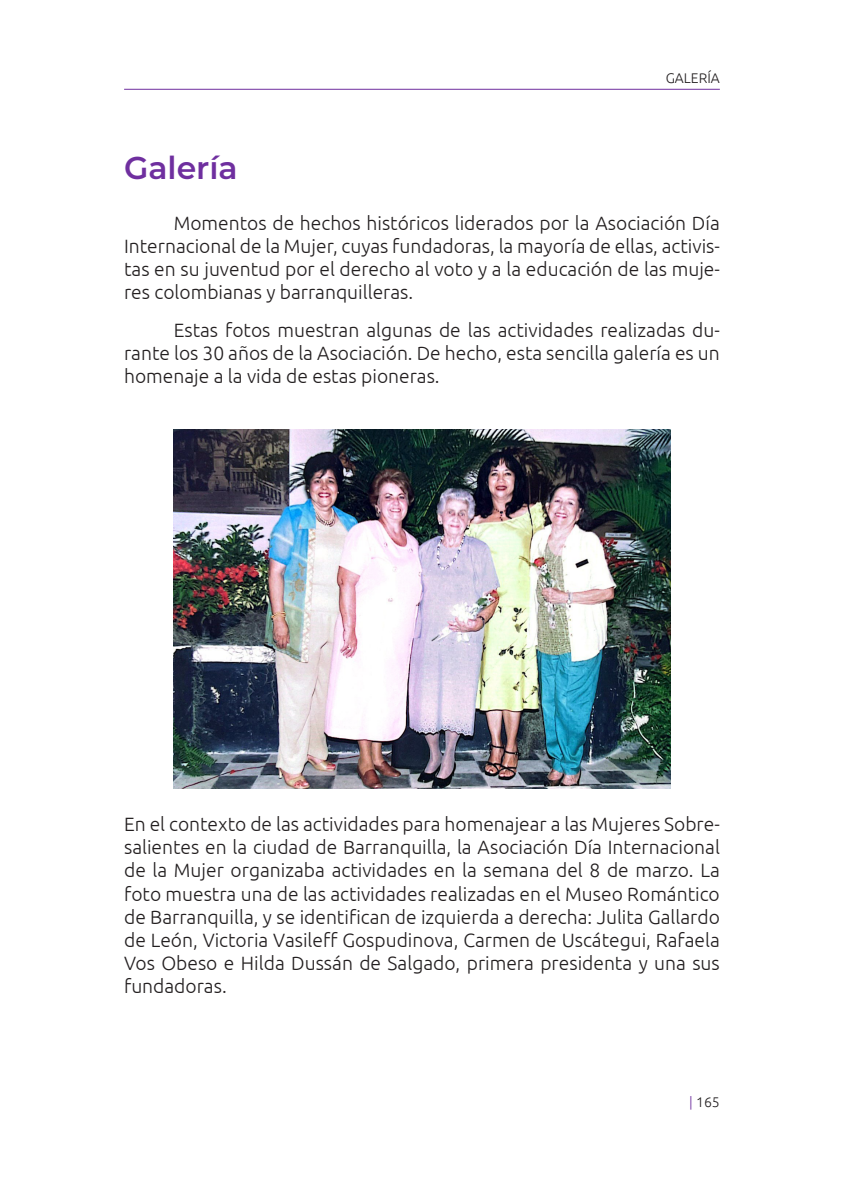
<style>
.page{position:relative;width:844px;height:1191px;background:#fff}
.page>*{position:absolute;margin:0;border:0;box-sizing:border-box;transform-origin:0 0}
.capitulo{font:600 31.5px "Montserrat";color:#6f2f9f}
.t1{font:300 19.25px/23.1px "Ubuntu";color:#231f20;text-align:justify}
.t2{font:300 14px "Ubuntu";color:#231f20}
.s1{color:#6f2f9f}
</style>
<div class="page">
<hr style="left:124px;top:89px;width:595px;height:1px;background:#6f2f9f">
<img style="left:174px;top:429px;width:496px;height:360px">
<p class="capitulo" style="left:124px;top:147px;width:115px">Galería</p>
<p class="t2" style="left:665px;top:70px;width:56px">GALERÍA</p>
<p class="t1" style="left:124px;top:211px;width:597px;text-indent:50px">Momentos de hechos históricos liderados por la Asociación Día Internacional de la Mujer, cuyas fundadoras, la mayoría de ellas, activis&shy;tas en su juventud por el derecho al voto y a la educación de las muje&shy;res colombianas y barranquilleras.</p>
<p class="t1" style="left:124px;top:318px;width:597px;text-indent:50px">Estas fotos muestran algunas de las actividades realizadas du&shy;rante los 30 años de la Asociación. De hecho, esta sencilla galería es un homenaje a la vida de estas pioneras.</p>
<p class="t1" style="left:124px;top:812px;width:597px">En el contexto de las actividades para homenajear a las Mujeres Sobre&shy;salientes en la ciudad de Barranquilla, la Asociación Día Internacional de la Mujer organizaba actividades en la semana del 8 de marzo. La foto muestra una de las actividades realizadas en el Museo Romántico de Barranquilla, y se identifican de izquierda a derecha: Julita Gallardo de León, Victoria Vasileff Gospudinova, Carmen de Uscátegui, Rafaela Vos Obeso e Hilda Dussán de Salgado, primera presidenta y una sus fundadoras.</p>
<p class="t2" style="left:689px;top:1093px;width:32px"><span class="s1">|</span> 165</p>
</div>
